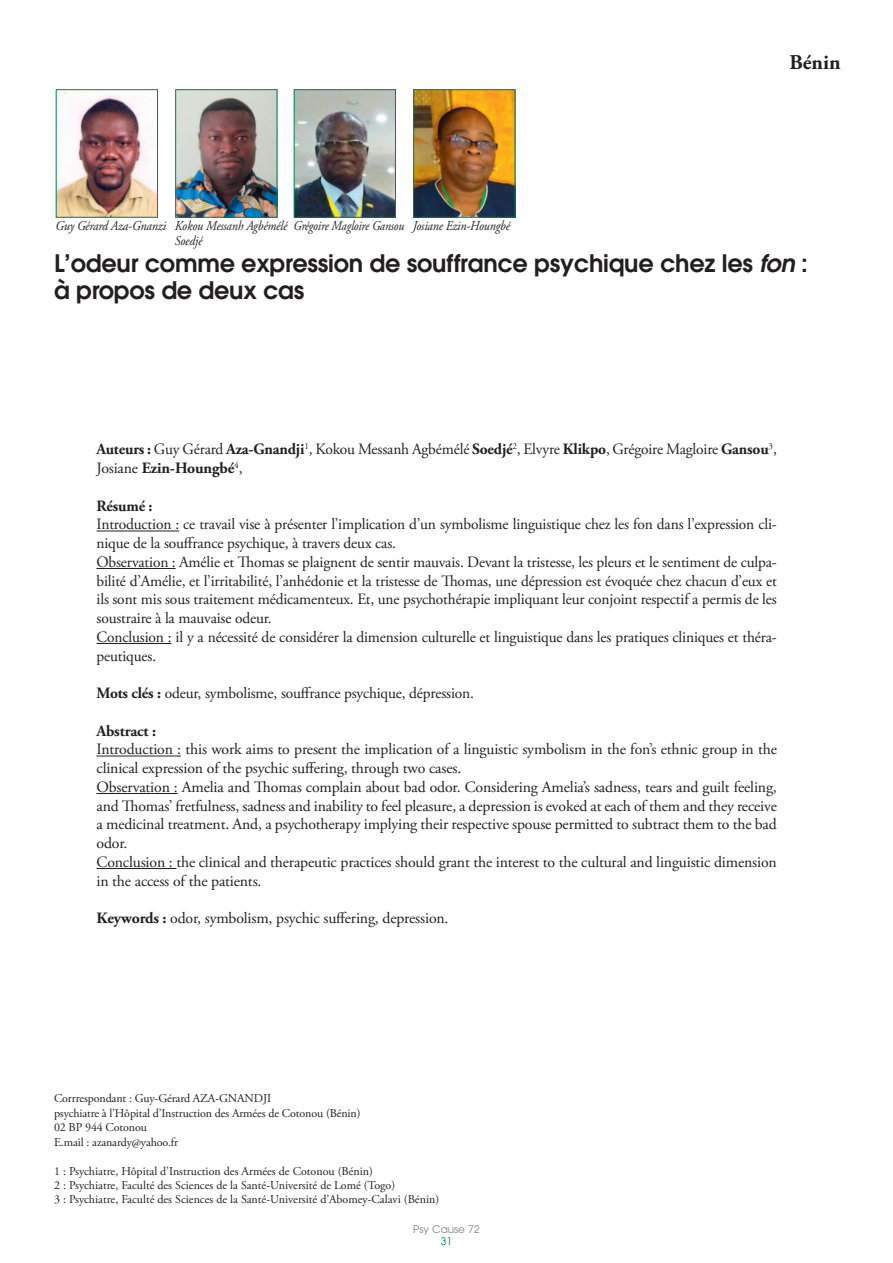
<style>
.page{position:relative;width:893px;height:1263px;background:#fff}
.page>*{position:absolute;margin:0;border:0;box-sizing:border-box;transform-origin:0 0}
.t1{font:600 24px/27px "Avant Garde";letter-spacing:-.01em;color:#231f20}
.t2{font:700 21px "Adobe Garamond Pro";color:#231f20}
.t3{font:15.75px/18.8px "Adobe Garamond Pro";letter-spacing:-.01em;color:#231f20}
.t4{font:700 15.75px "Adobe Garamond Pro";letter-spacing:-.01em;color:#231f20}
.t5{font:italic 13.5px/15px "Adobe Garamond Pro";letter-spacing:-.01em;color:#231f20;scale:.91 1}
.t6{font:italic 13.5px "Adobe Garamond Pro";letter-spacing:-.01em;color:#231f20;scale:.9 1}
.t7{font:12px/14.4px "Adobe Garamond Pro";color:#231f20}
.t8{font:10.5px "Avant Garde";color:#7e8083}
.t9{font:10.5px "Avant Garde";color:#008055}
.s1{font-style:italic}
.s2{font-weight:700}
</style>
<div class="page">
<hr style="left:97px;top:531px;width:82px;height:1px;background:#231f20">
<hr style="left:97px;top:568px;width:79px;height:1px;background:#231f20">
<hr style="left:97px;top:643px;width:74px;height:1px;background:#231f20">
<hr style="left:97px;top:756px;width:84px;height:1px;background:#231f20">
<hr style="left:97px;top:793px;width:81px;height:1px;background:#231f20">
<hr style="left:97px;top:868px;width:79px;height:1px;background:#231f20">
<img style="left:58px;top:91px;width:98px;height:125px">
<div style="left:56px;top:89px;width:102px;height:129px;border:1px solid #008055"></div>
<img style="left:296px;top:91px;width:98px;height:125px">
<div style="left:294px;top:89px;width:102px;height:129px;border:1px solid #008055"></div>
<img style="left:177px;top:91px;width:98px;height:125px">
<div style="left:175px;top:89px;width:102px;height:129px;border:1px solid #008055"></div>
<img style="left:415px;top:91px;width:98px;height:125px">
<div style="left:413px;top:89px;width:102px;height:129px;border:1px solid #008055"></div>
<p class="t5" style="left:175px;top:219px;width:253px;text-indent:-119px">Guy Gérard Aza-Gnanzi Kokou Messanh Agbémélé Grégoire Magloire Gansou<br>Soedjé</p>
<p class="t6" style="left:413px;top:218px;width:109px">Josiane Ezin-Houngbé</p>
<h2 class="t2" style="left:789px;top:50px;width:53px">Bénin</h2>
<h1 class="t1" style="left:54px;top:250px;width:755px">L’odeur comme expression de souffrance psychique chez les <span class="s1">fon</span> : à propos de deux cas</h1>
<p class="t3" style="left:97px;top:441px;width:682px"><span class="s2">Auteurs :</span> Guy Gérard <span class="s2">Aza-Gnandji</span><sup>1</sup>, Kokou Messanh Agbémélé <span class="s2">Soedjé</span><sup>2</sup>, Elvyre <span class="s2">Klikpo</span>, Grégoire Magloire <span class="s2">Gansou</span><sup>3</sup>,<br>Josiane <span class="s2">Ezin-Houngbé</span><sup>4</sup>,</p>
<p class="t4" style="left:97px;top:496px;width:58px">Résumé :</p>
<p class="t3" style="left:97px;top:516px;width:682px">Introduction : ce travail vise à présenter l’implication d’un symbolisme linguistique chez les fon dans l’expression cli&shy;nique de la souffrance psychique, à travers deux cas.<br>Observation : Amélie et Thomas se plaignent de sentir mauvais. Devant la tristesse, les pleurs et le sentiment de culpa&shy;bilité d’Amélie, et l’irritabilité, l’anhédonie et la tristesse de Thomas, une dépression est évoquée chez chacun d’eux et ils sont mis sous traitement médicamenteux. Et, une psychothérapie impliquant leur conjoint respectif a permis de les soustraire à la mauvaise odeur.<br>Conclusion : il y a nécessité de considérer la dimension culturelle et linguistique dans les pratiques cliniques et théra&shy;peutiques.</p>
<p class="t3" style="left:97px;top:684px;width:379px"><span class="s2">Mots clés :</span> odeur, symbolisme, souffrance psychique, dépression.</p>
<p class="t4" style="left:97px;top:721px;width:61px">Abstract :</p>
<p class="t3" style="left:97px;top:741px;width:682px">Introduction : this work aims to present the implication of a linguistic symbolism in the fon’s ethnic group in the clinical expression of the psychic suffering, through two cases.<br>Observation : Amelia and Thomas complain about bad odor. Considering Amelia’s sadness, tears and guilt feeling, and Thomas’ fretfulness, sadness and inability to feel pleasure, a depression is evoked at each of them and they receive a medicinal treatment. And, a psychotherapy implying their respective spouse permitted to subtract them to the bad odor.<br>Conclusion : the clinical and therapeutic practices should grant the interest to the cultural and linguistic dimension in the access of the patients.</p>
<p class="t3" style="left:97px;top:909px;width:353px"><span class="s2">Keywords :</span> odor, symbolism, psychic suffering, depression.</p>
<p class="t7" style="left:54px;top:1092px;width:308px">Corrrespondant : Guy-Gérard AZA-GNANDJI<br>psychiatre à l’Hôpital d’Instruction des Armées de Cotonou (Bénin)<br>02 BP 944 Cotonou<br>E.mail : azanardy@yahoo.fr</p>
<p class="t7" style="left:54px;top:1164px;width:387px">1 : Psychiatre, Hôpital d’Instruction des Armées de Cotonou (Bénin)<br>2 : Psychiatre, Faculté des Sciences de la Santé-Université de Lomé (Togo)<br>3 : Psychiatre, Faculté des Sciences de la Santé-Université d’Abomey-Calavi (Bénin)</p>
<p class="t8" style="left:413px;top:1223px;width:68px">Psy Cause 72</p>
<p class="t9" style="left:441px;top:1235px;width:13px">31</p>
</div>
